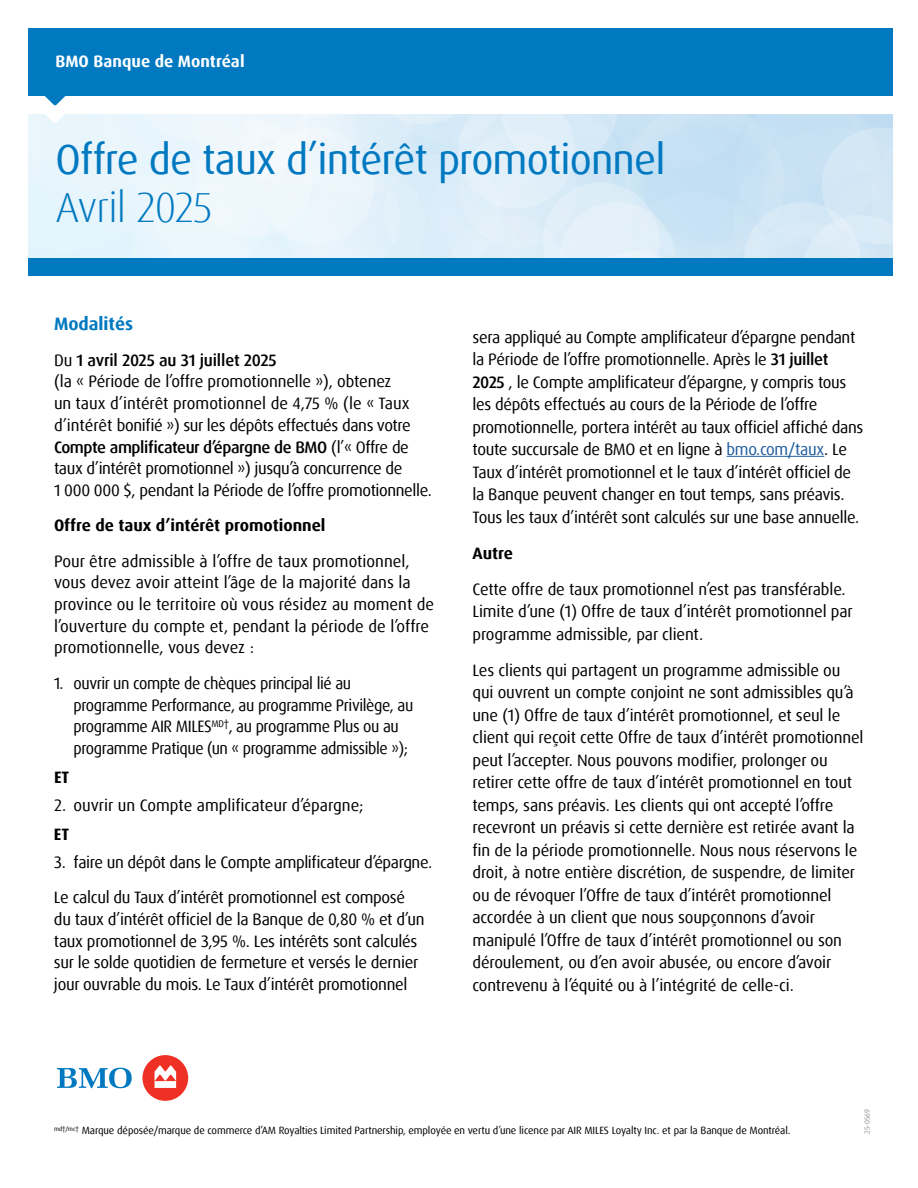
<style>
.page{position:relative;width:918px;height:1188px;background:#fff}
.page>*{position:absolute;margin:0;border:0;box-sizing:border-box;transform-origin:0 0}
.Heading_1{font:42px/48px "Dax Pro";letter-spacing:-.02em;color:#0079c1}
.Heading_2{font:700 18px "Dax Pro";color:#0079c1}
.Body_copy{font:16.5px/22.5px "Dax Pro";letter-spacing:-.02em;color:#000}
.Body_copy-2{font:16.5px/21.8px "Dax Pro";color:#000}
.Body_copy-3{font:16.5px/21.8px "Dax Pro";letter-spacing:-.02em;color:#000;scale:.96 1}
.Heading_3{font:700 16.5px "Dax Pro";color:#000}
.Line_of_Business{font:700 16.5px "Dax Pro";letter-spacing:.005em;color:#fff}
.Legal{font:10.5px "Dax Pro";letter-spacing:-.01em;color:#000}
.t1{font:7.5px "Dax Pro";color:#939598}
.s1{font-weight:300}
.s2{font-weight:500}
.s3{color:#215e9e}
</style>
<div class="page">
<div style="left:28px;top:258px;width:864px;height:18px;background:#0079c1"></div>
<div style="left:28px;top:28px;width:864px;height:68px;background:#0079c1"></div>
<hr style="left:727px;top:456px;width:97px;height:1px;background:#215e9e">
<svg style="left:57px;top:1068px;width:75px;height:20px"></svg>
<div style="left:142px;top:1055px;width:46px;height:46px;background:#ee3124;border-radius:50%"></div>
<svg style="left:155px;top:1065px;width:21px;height:23px"></svg>
<svg style="left:28px;top:96px;width:864px;height:162px"></svg>
<h1 class="Line_of_Business" style="left:55px;top:51px;width:191px">BMO Banque de Montréal</h1>
<h1 class="Heading_1" style="left:55px;top:136px;width:612px">Offre de taux d’intérêt promotionnel<br><span class="s1">Avril 2025</span></h1>
<h2 class="Heading_2" style="left:54px;top:312px;width:81px">Modalités</h2>
<p class="Body_copy" style="left:54px;top:349px;width:379px;line-height:21.8px">Du <span class="s2">1 avril 2025 au 31 juillet 2025<br></span>(la « Période de l’offre promotionnelle »), obtenez<br>un taux d’intérêt promotionnel de 4,75 % (le « Taux d’intérêt bonifié ») sur les dépôts effectués dans votre <span class="s2">Compte amplificateur d’épargne de BMO</span> (l’« Offre de taux d’intérêt promotionnel ») jusqu’à concurrence de<br>1 000 000 $, pendant la Période de l’offre promotionnelle.</p>
<h3 class="Heading_3" style="left:54px;top:515px;width:273px">Offre de taux d’intérêt promotionnel</h3>
<p class="Body_copy-2" style="left:54px;top:550px;width:382px">Pour être admissible à l’offre de taux promotionnel, vous devez avoir atteint l’âge de la majorité dans la province ou le territoire où vous résidez au moment de l’ouverture du compte et, pendant la période de l’offre promotionnelle, vous devez :</p>
<p class="Body_copy-3" style="left:74px;top:672px;width:356px;text-indent:-20px">1. ouvrir un compte de chèques principal lié au programme Performance, au programme Privilège, au programme AIR MILES<sup>MD†</sup>, au programme Plus ou au programme Pratique (un « programme admissible »);</p>
<h3 class="Heading_3" style="left:54px;top:766px;width:17px">ET</h3>
<p class="Body_copy-2" style="left:54px;top:794px;width:311px">2. ouvrir un Compte amplificateur d’épargne;</p>
<h3 class="Heading_3" style="left:54px;top:823px;width:17px">ET</h3>
<p class="Body_copy" style="left:54px;top:851px;width:380px">3. faire un dépôt dans le Compte amplificateur d’épargne.</p>
<p class="Body_copy" style="left:54px;top:887px;width:372px;line-height:21.8px">Le calcul du Taux d’intérêt promotionnel est composé du taux d’intérêt officiel de la Banque de 0,80 % et d’un taux promotionnel de 3,95 %. Les intérêts sont calculés sur le solde quotidien de fermeture et versés le dernier jour ouvrable du mois. Le Taux d’intérêt promotionnel</p>
<p class="Body_copy" style="left:472px;top:326px;width:393px">sera appliqué au Compte amplificateur d’épargne pendant la Période de l’offre promotionnelle. Après le <span class="s2">31 juillet 2025</span> , le Compte amplificateur d’épargne, y compris tous les dépôts effectués au cours de la Période de l’offre promotionnelle, portera intérêt au taux officiel affiché dans toute succursale de BMO et en ligne à <span class="s3">bmo.com/taux</span>. Le Taux d’intérêt promotionnel et le taux d’intérêt officiel de la Banque peuvent changer en tout temps, sans préavis.<br>Tous les taux d’intérêt sont calculés sur une base annuelle.</p>
<h3 class="Heading_3" style="left:472px;top:542px;width:42px">Autre</h3>
<p class="Body_copy" style="left:472px;top:578px;width:382px">Cette offre de taux promotionnel n’est pas transférable.<br>Limite d’une (1) Offre de taux d’intérêt promotionnel par programme admissible, par client.</p>
<p class="Body_copy" style="left:472px;top:659px;width:393px">Les clients qui partagent un programme admissible ou qui ouvrent un compte conjoint ne sont admissibles qu’à une (1) Offre de taux d’intérêt promotionnel, et seul le client qui reçoit cette Offre de taux d’intérêt promotionnel peut l’accepter. Nous pouvons modifier, prolonger ou retirer cette offre de taux d’intérêt promotionnel en tout temps, sans préavis. Les clients qui ont accepté l’offre recevront un préavis si cette dernière est retirée avant la fin de la période promotionnelle. Nous nous réservons le droit, à notre entière discrétion, de suspendre, de limiter ou de révoquer l’Offre de taux d’intérêt promotionnel accordée à un client que nous soupçonnons d’avoir manipulé l’Offre de taux d’intérêt promotionnel ou son déroulement, ou d’en avoir abusée, ou encore d’avoir contrevenu à l’équité ou à l’intégrité de celle-ci.</p>
<p class="Legal" style="left:54px;top:1124px;width:738px"><sup>md†/mc†</sup> Marque déposée/marque de commerce d’AM Royalties Limited Partnership, employée en vertu d’une licence par AIR MILES Loyalty Inc. et par la Banque de Montréal.</p>
<p class="t1" style="left:862px;top:1134px;width:27px;rotate:-90deg">25-0569</p>
</div>
